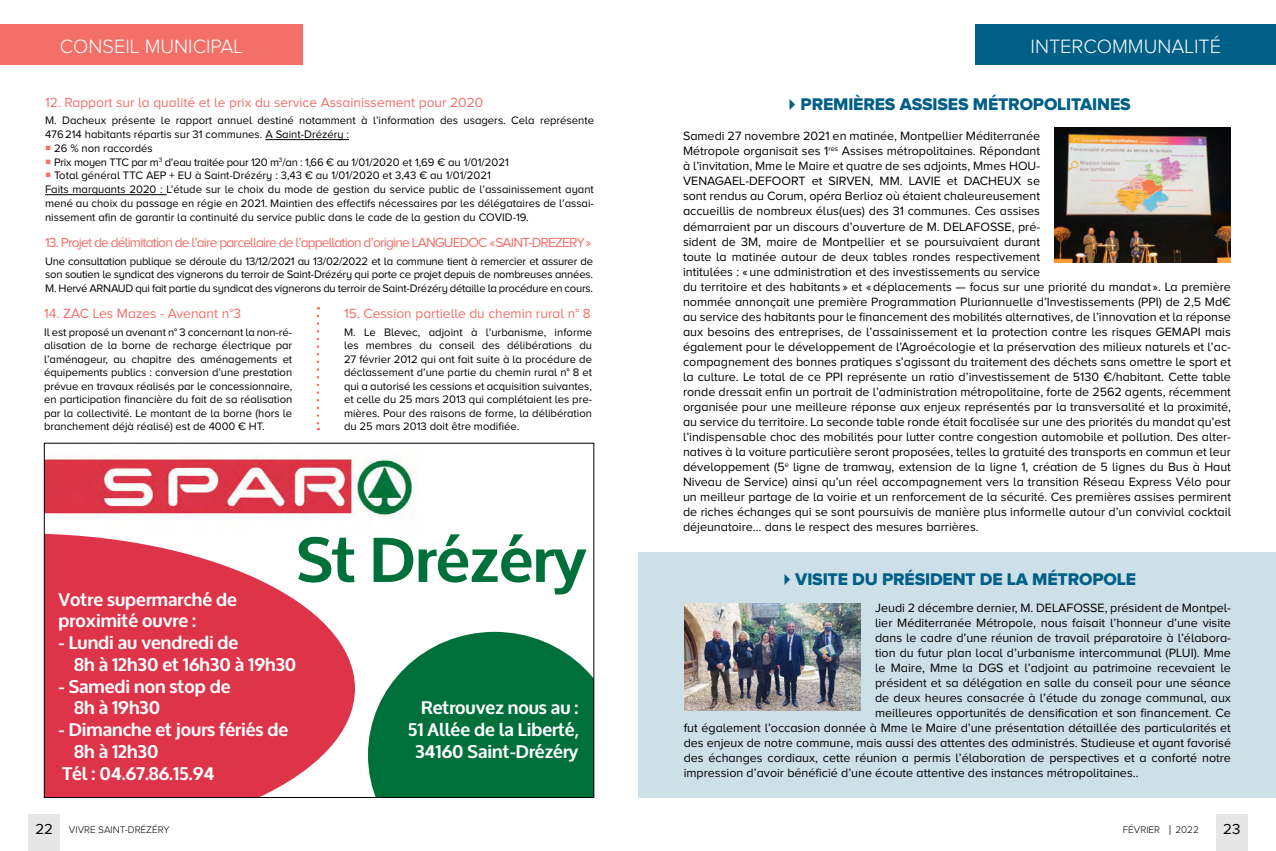
<style>
.page{position:relative;width:1276px;height:851px;background:#fff}
.page>*{position:absolute;margin:0;border:0;box-sizing:border-box;transform-origin:0 0}
.t1{font:700 62.5px "Oxygen";color:#00703a}
.t2{font:300 20px "Proxima Nova A";color:#fff}
.t3{font:700 18.12px/21.8px "Oxygen";color:#fff}
.t4{font:17.5px "Proxima Nova A Extrabld";letter-spacing:-.01em;color:#005f86}
.t5{font:15px "Proxima Nova A";color:#000}
.t6{font:13.75px "Proxima Nova A";color:#f36f67}
.t7{font:13.75px "Proxima Nova A";letter-spacing:-.06em;color:#f36f67}
.t8{font:12.5px/15px "Proxima Nova A";color:#000}
.t9{font:11.25px/13.5px "Proxima Nova A";color:#000;text-align:justify}
.t10{font:11.25px "Proxima Nova A";letter-spacing:-.025em;color:#000}
.t11{font:300 10px "Proxima Nova A";color:#000}
.s1{color:#f36f67}
.s2{font-weight:400;font-size:15px}
</style>
<div class="page">
<div style="left:28px;top:814px;width:32px;height:36px;background:#e6e6e6"></div>
<div style="left:1216px;top:814px;width:31px;height:36px;background:#e6e6e6"></div>
<svg style="left:46px;top:533px;width:309px;height:262px;fill:#dd3449"></svg>
<svg style="left:368px;top:631px;width:224px;height:164px;background:#228354"></svg>
<img style="left:46px;top:458px;width:372px;height:58px">
<div style="left:0;top:25px;width:303px;height:40px;background:#f36f67"></div>
<hr style="left:265px;top:139px;width:84px;height:1px;background:#000">
<hr style="left:45px;top:194px;width:122px;height:1px;background:#000">
<svg style="left:317px;top:316px;width:2px;height:114px"></svg>
<div style="left:638px;top:552px;width:638px;height:245px;background:#cddfe7"></div>
<img style="left:684px;top:603px;width:177px;height:107px">
<img style="left:1054px;top:127px;width:177px;height:136px">
<div style="left:975px;top:25px;width:301px;height:40px;background:#005f86"></div>
<h2 class="t2" style="left:60px;top:35px;width:97px">CONSEIL MUNICIPA</h2>
<h2 class="t2" style="left:233px;top:35px;width:11px">L</h2>
<p class="t6" style="left:45px;top:94px;width:440px">12. Rapport sur la qualité et le prix du service Assainissement pour 2020</p>
<p class="t9" style="left:45px;top:114px;width:550px">M. Dacheux présente le rapport annuel destiné notamment à l’information des usagers. Cela représente<br>476214 habitants répartis sur 31 communes. A Saint-Drézéry :</p>
<p class="t9" style="left:45px;top:141px;width:109px"><span class="s1">○</span> 26 % non raccordés</p>
<p class="t10" style="left:45px;top:156px;width:465px"><span class="s1">○</span> Prix moyen TTC par m<sup>3</sup> d’eau traitée pour 120 m<sup>3</sup>/an : 1,66 € au 1/01/2020 et 1,69 € au 1/01/2021</p>
<p class="t9" style="left:45px;top:169px;width:550px;text-align:left"><span class="s1">○</span> Total général TTC AEP + EU à Saint-Drézéry : 3,43 € au 1/01/2020 et 3,43 € au 1/01/2021<br>Faits marquants 2020 : L’étude sur le choix du mode de gestion du service public de l’assainissement ayant mené au choix du passage en régie en 2021. Maintien des effectifs nécessaires par les délégataires de l’assai&shy;nissement afin de garantir la continuité du service public dans le cade de la gestion du COVID-19.</p>
<p class="t7" style="left:45px;top:235px;width:548px">13. Projet de délimitation de l’aire parcellaire de l’appellation d’origine LANGUEDOC «SAINT-DREZERY»</p>
<p class="t9" style="left:45px;top:254px;width:549px">Une consultation publique se déroule du 13/12/2021 au 13/02/2022 et la commune tient à remercier et assurer de son soutien le syndicat des vignerons du terroir de Saint-Drézéry qui porte ce projet depuis de nombreuses années.<br>M. Hervé ARNAUD qui fait partie du syndicat des vignerons du terroir de Saint-Drézéry détaille la procédure en cours.</p>
<p class="t6" style="left:44px;top:305px;width:198px">14. ZAC Les Mazes - Avenant n°3</p>
<p class="t9" style="left:44px;top:325px;width:250px">Il est proposé un avenant n° 3 concernant la non-ré&shy;alisation de la borne de recharge électrique par l’aménageur, au chapitre des aménagements et équipements publics : conversion d’une prestation prévue en travaux réalisés par le concessionnaire, en participation financière du fait de sa réalisation par la collectivité. Le montant de la borne (hors le branchement déjà réalisé) est de 4000 € HT.</p>
<p class="t6" style="left:344px;top:305px;width:248px">15. Cession partielle du chemin rural n° 8</p>
<p class="t9" style="left:344px;top:325px;width:250px">M. Le Blevec, adjoint à l’urbanisme, informe les membres du conseil des délibérations du 27 février 2012 qui ont fait suite à la procédure de déclassement d’une partie du chemin rural n° 8 et qui a autorisé les cessions et acquisition suivantes, et celle du 25 mars 2013 qui complétaient les pre&shy;mières. Pour des raisons de forme, la délibération du 25 mars 2013 doit être modifiée.</p>
<h1 class="t1" style="left:296px;top:521px;width:291px">St Drézéry</h1>
<h3 class="t3" style="left:59px;top:589px;width:180px">Votre supermarché de proximité ouvre :</h3>
<h3 class="t3" style="left:74px;top:632px;width:224px;text-indent:-16px">- Lundi au vendredi de<br>8h à 12h30 et 16h30 à 19h30</h3>
<h3 class="t3" style="left:74px;top:675px;width:158px;text-indent:-16px">- Samedi non stop de<br>8h à 19h30</h3>
<h3 class="t3" style="left:59px;top:719px;width:231px">- Dimanche et jours fériés de</h3>
<h3 class="t3" style="left:74px;top:741px;width:86px">8h à 12h30</h3>
<h3 class="t3" style="left:63px;top:762px;width:153px">Tél : 04.67.86.15.94</h3>
<h3 class="t3" style="left:408px;top:697px;width:172px;text-align:right">Retrouvez nous au :<br>51 Allée de la Liberté,<br>34160 Saint-Drézéry</h3>
<h2 class="t2" style="left:1030px;top:35px;width:192px">INTERCOMMUNALITÉ</h2>
<h3 class="t4" style="left:783px;top:94px;width:29px">✔PREMI</h3>
<h3 class="t4" style="left:853px;top:94px;width:22px">ÈRES</h3>
<h3 class="t4" style="left:899px;top:94px;width:11px">ASSISES</h3>
<h3 class="t4" style="left:973px;top:94px;width:12px">MÉTROPOLITAINES</h3>
<p class="t8" style="left:683px;top:129px;width:549px">Samedi 27 novembre 2021 en matinée, Montpellier Méditerranée<br>Métropole organisait ses 1<sup>res</sup> Assises métropolitaines. Répondant<br>à l’invitation, Mme le Maire et quatre de ses adjoints, Mmes HOU-<br>VENAGAEL-DEFOORT et SIRVEN , MM. LAVIE et DACHEUX se<br>sont rendus au Corum, opéra Berlioz où étaient chaleureusement<br>accueillis de nombreux élus(ues) des 31 communes. Ces assises<br>démarraient par un discours d’ouverture de M. DELAFOSSE, pré-<br>sident de 3M, maire de Montpellier et se poursuivaient durant<br>toute la matinée autour de deux tables rondes respectivement<br>intitulées : «une administration et des investissements au service<br>du territoire et des habitants » et «déplacements — focus sur une priorité du mandat ». La première nommée annonçait une première Programmation Pluriannuelle d’Investissements (PPI) de 2,5 Md€ au service des habitants pour le financement des mobilités alternatives, de l’innovation et la réponse aux besoins des entreprises, de l’assainissement et la protection contre les risques GEMAPI mais également pour le développement de l’Agroécologie et la préservation des milieux naturels et l’ac&shy;compagnement des bonnes pratiques s’agissant du traitement des déchets sans omettre le sport et la culture. Le total de ce PPI représente un ratio d’investissement de 5130 €/habitant. Cette table ronde dressait enfin un portrait de l’administration métropolitaine, forte de 2562 agents, récemment organisée pour une meilleure réponse aux enjeux représentés par la transversalité et la proximité, au service du territoire. La seconde table ronde était focalisée sur une des priorités du mandat qu’est l’indispensable choc des mobilités pour lutter contre congestion automobile et pollution. Des alter&shy;natives à la voiture particulière seront proposées, telles la gratuité des transports en commun et leur développement (5<sup>e</sup> ligne de tramway, extension de la ligne 1, création de 5 lignes du Bus à Haut N iveau de Service) ainsi qu’un réel accompagnement vers la transition Réseau Express Vélo pour un meilleur partage de la voirie et un renforcement de la sécurité. Ces premières assises permirent de riches échanges qui se sont poursuivis de manière plus informelle autour d’un convivial cocktail déjeunatoire… dans le respect des mesures barrières.</p>
<h3 class="t4" style="left:778px;top:568px;width:39px">✔VISITE</h3>
<h3 class="t4" style="left:852px;top:568px;width:53px">DU PRÉSIDENT</h3>
<h3 class="t4" style="left:980px;top:568px;width:80px">DE LA MÉTROPOLE</h3>
<p class="t8" style="left:875px;top:600px;width:357px">Jeudi 2 décembre dernier, M. DELAFOSSE, président de Montpel-</p>
<p class="t8" style="left:875px;top:615px;width:357px">lier Méditerranée Métropole, nous faisait l’honneur d’une visite</p>
<p class="t8" style="left:875px;top:630px;width:357px">dans le cadre d’une réunion de travail préparatoire à l’élabora-</p>
<p class="t8" style="left:875px;top:645px;width:357px">tion du futur plan local d’urbanisme intercommunal (PLUI). Mme</p>
<p class="t8" style="left:875px;top:660px;width:357px">le Maire, Mme la DGS et l’adjoint au patrimoine recevaient le</p>
<p class="t8" style="left:875px;top:675px;width:357px">président et sa délégation en salle du conseil pour une séance</p>
<p class="t8" style="left:875px;top:690px;width:357px">de deux heures consacrée à l’étude du zonage communal, aux</p>
<p class="t8" style="left:875px;top:705px;width:357px">meilleures opportunités de densification et son financement. Ce</p>
<p class="t8" style="left:683px;top:720px;width:549px">fut également l’occasion donnée à Mme le Maire d’une présentation détaillée des particularités et</p>
<p class="t8" style="left:683px;top:735px;width:549px">des enjeux de notre commune, mais aussi des attentes des administrés. Studieuse et ayant favorisé</p>
<p class="t8" style="left:683px;top:750px;width:549px">des échanges cordiaux, cette réunion a permis l’élaboration de perspectives et a conforté notre</p>
<p class="t8" style="left:683px;top:765px;width:456px">impression d’avoir bénéficié d’une écoute attentive des instances métropolitaines..</p>
<p class="t11" style="left:35px;top:823px;width:136px"><span class="s2">22</span> VIVRE SAINT-DRÉZÉRY</p>
<p class="t11" style="left:1122px;top:823px;width:39px">FÉVRIER</p>
<p class="t11" style="left:1175px;top:823px;width:25px">2022</p>
<p class="t5" style="left:1223px;top:821px;width:19px">23</p>
</div>
